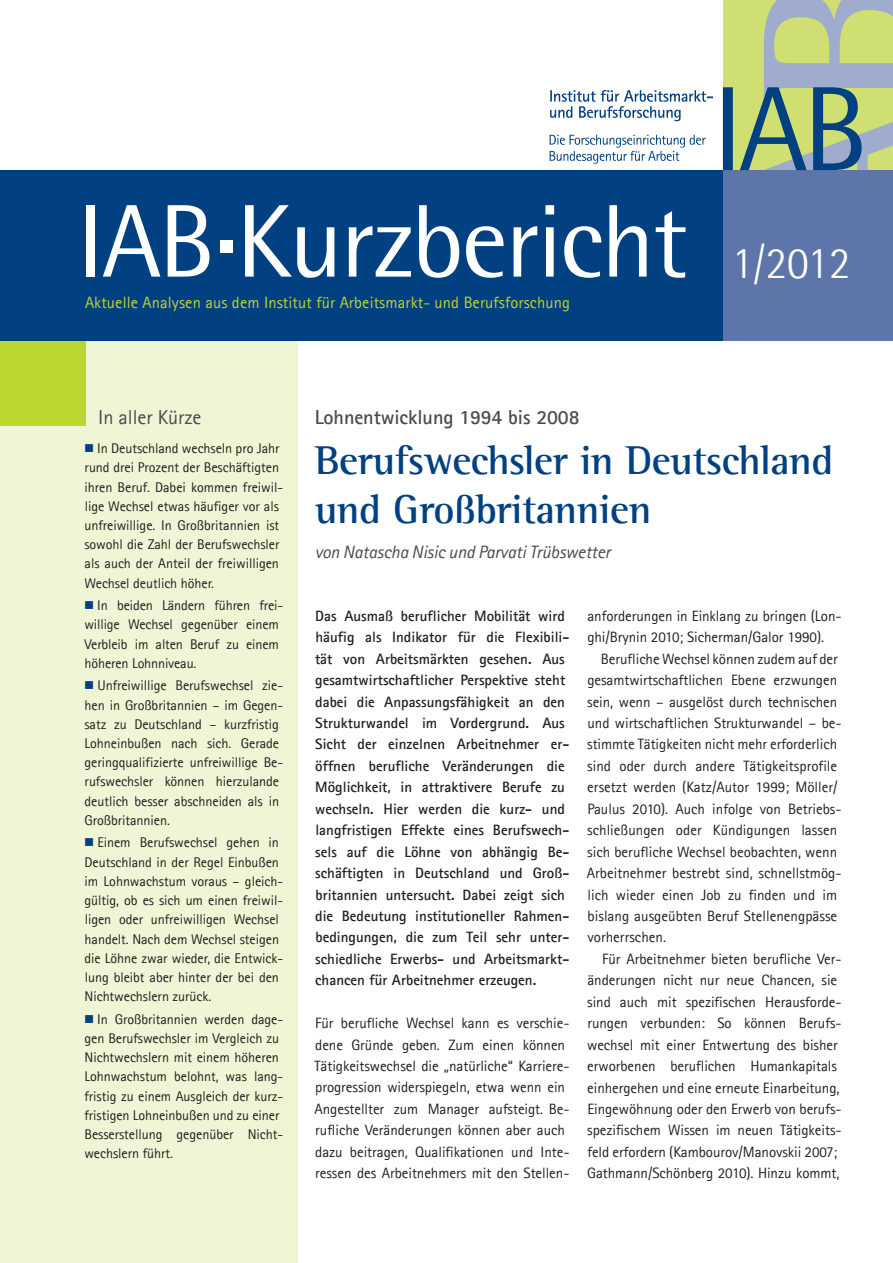
<style>
.page{position:relative;width:893px;height:1263px;background:#fff}
.page>*{position:absolute;margin:0;border:0;box-sizing:border-box;transform-origin:0 0}
.t1{font:103.5px "Agfa Rotis Semisans";letter-spacing:-.025em;color:#fff}
.t2{font:300 45px "Agfa Rotis Semisans";color:#fff}
.t3{font:700 41.25px/49.5px "Agfa Rotis Semi Serif";letter-spacing:-.01em;color:#014081}
.t4{font:700 20.25px "Agfa Rotis Sans Serif";letter-spacing:-.005em;color:#4b4c4b}
.t5{font:20.25px "Agfa Rotis Sans Serif";letter-spacing:-.005em;color:#4b4c4b}
.t6{font:italic 18px "Agfa Rotis Sans Serif";letter-spacing:-.01em;color:#4b4c4b}
.t7{font:16.5px "Agfa Rotis Sans Serif";letter-spacing:.005em;color:#bed630}
.t8{font:15px/21.5px "Agfa Rotis Sans Serif";letter-spacing:-.005em;color:#231f20}
.t9{font:700 15px/21.5px "Agfa Rotis Sans Serif";color:#231f20}
.t10{font:14.1px/19.2px "Agfa Rotis Sans Serif";letter-spacing:-.005em;color:#231f20}
</style>
<div class="page">
<div style="left:0;top:340px;width:298px;height:923px;background:#f0f5d5"></div>
<div style="left:0;top:340px;width:85px;height:85px;background:#bed630"></div>
<div style="left:0;top:170px;width:723px;height:170px;background:#014081"></div>
<div style="left:723px;top:170px;width:170px;height:170px;background:#5d75a8"></div>
<svg style="left:550px;top:90px;width:163px;height:31px"></svg>
<svg style="left:550px;top:135px;width:156px;height:29px"></svg>
<svg style="left:723px;top:0;width:170px;height:170px;background:#a2b78d"></svg>
<div style="left:220px;top:240px;width:13px;height:13px;background:#fff"></div>
<h1 class="t1" style="left:78px;top:181px;width:612px">IAB Kurzbericht</h1>
<p class="t7" style="left:85px;top:292px;width:486px">Aktuelle Analysen aus dem Institut für Arbeitsmarkt- und Berufsforschung</p>
<h2 class="t2" style="left:731px;top:237px;width:121px">1/2012</h2>
<h3 class="t5" style="left:98px;top:405px;width:105px">In aller Kürze</h3>
<p class="t10" style="left:84px;top:439px;width:200px;text-indent:13px">In Deutschland wechseln pro Jahr rund drei Prozent der Beschäftigten ihren Beruf. Dabei kommen freiwil&shy;lige Wechsel etwas häufiger vor als unfreiwillige. In Großbritannien ist sowohl die Zahl der Berufswechsler als auch der Anteil der freiwilligen Wechsel deutlich höher.</p>
<p class="t10" style="left:84px;top:596px;width:200px;text-indent:13px">In beiden Ländern führen frei&shy;willige Wechsel gegenüber einem<br>Verbleib im alten Beruf zu einem höheren Lohnniveau.</p>
<p class="t10" style="left:84px;top:676px;width:200px;text-indent:13px">Unfreiwillige Berufswechsel zie&shy;hen in Großbritannien – im Gegen&shy;satz zu Deutschland – kurzfristig<br>Lohneinbußen nach sich. Gerade geringqualifizierte unfreiwillige Be&shy;rufswechsler können hierzulande deutlich besser abschneiden als in<br>Großbritannien.</p>
<p class="t10" style="left:85px;top:833px;width:200px;text-indent:13px">Einem Berufswechsel gehen in<br>Deutschland in der Regel Einbußen im Lohnwachstum voraus – gleich&shy;gültig, ob es sich um einen freiwil&shy;ligen oder unfreiwilligen Wechsel handelt. Nach dem Wechsel steigen die Löhne zwar wieder, die Entwick&shy;lung bleibt aber hinter der bei den<br>Nichtwechslern zurück.</p>
<p class="t10" style="left:84px;top:1009px;width:200px;text-indent:13px">In Großbritannien werden dage&shy;gen Berufswechsler im Vergleich zu<br>Nichtwechslern mit einem höheren<br>Lohnwachstum belohnt, was lang&shy;fristig zu einem Ausgleich der kurz&shy;fristigen Lohneinbußen und zu einer<br>Besserstellung gegenüber Nicht&shy;wechslern führt.</p>
<h3 class="t4" style="left:315px;top:405px;width:266px">Lohnentwicklung 1994 bis 2008</h3>
<h3 class="t3" style="left:315px;top:435px;width:520px">Berufswechsler in Deutschland und Großbritannien</h3>
<p class="t6" style="left:315px;top:541px;width:297px">von Natascha Nisic und Parvati Trübswetter</p>
<p class="t9" style="left:315px;top:605px;width:256px">Das Ausmaß beruflicher Mobilität wird häufig als Indikator für die Flexibili&shy;tät von Arbeitsmärkten gesehen. Aus gesamtwirtschaftlicher Perspektive steht dabei die Anpassungsfähigkeit an den Strukturwandel im Vordergrund. Aus Sicht der einzelnen Arbeitnehmer er&shy;öffnen berufliche Veränderungen die Möglichkeit, in attraktivere Berufe zu wechseln. Hier werden die kurz- und langfristigen Effekte eines Berufswech&shy;sels auf die Löhne von abhängig Be&shy;schäftigten in Deutschland und Groß&shy;britannien untersucht. Dabei zeigt sich die Bedeutung institutioneller Rahmen&shy;bedingungen, die zum Teil sehr unter&shy;schiedliche Erwerbs- und Arbeitsmarkt&shy;chancen für Arbeitnehmer erzeugen.</p>
<p class="t8" style="left:315px;top:1012px;width:256px">Für berufliche Wechsel kann es verschie&shy;dene Gründe geben. Zum einen können Tätigkeitswechsel die „natürliche“ Karriere&shy;progression widerspiegeln, etwa wenn ein Angestellter zum Manager aufsteigt. Be&shy;rufliche Veränderungen können aber auch dazu beitragen, Qualifikationen und Inte&shy;ressen des Arbeitnehmers mit den Stellen-</p>
<p class="t8" style="left:587px;top:605px;width:256px">anforderungen in Einklang zu bringen (Lon&shy;ghi/Brynin 2010; Sicherman/Galor 1990).</p>
<p class="t8" style="left:587px;top:648px;width:256px;text-indent:14px">Berufliche Wechsel können zudem auf der gesamtwirtschaftlichen Ebene erzwungen sein, wenn – ausgelöst durch technischen und wirtschaftlichen Strukturwandel – be&shy;stimmte Tätigkeiten nicht mehr erforderlich sind oder durch andere Tätigkeitsprofile ersetzt werden (Katz/Autor 1999; Möller/ Paulus 2010). Auch infolge von Betriebs&shy;schließungen oder Kündigungen lassen sich berufliche Wechsel beobachten, wenn Arbeitnehmer bestrebt sind, schnellstmög&shy;lich wieder einen Job zu finden und im bislang ausgeübten Beruf Stellenengpässe vorherrschen.</p>
<p class="t8" style="left:587px;top:948px;width:256px;text-indent:15px">Für Arbeitnehmer bieten berufliche Ver&shy;änderungen nicht nur neue Chancen, sie sind auch mit spezifischen Herausforde&shy;rungen verbunden: So können Berufs&shy;wechsel mit einer Entwertung des bisher erworbenen beruflichen Humankapitals einhergehen und eine erneute Einarbeitung, Eingewöhnung oder den Erwerb von berufs&shy;spezifischem Wissen im neuen Tätigkeits&shy;feld erfordern (Kambourov/Manovskii 2007; Gathmann/Schönberg 2010). Hinzu kommt,</p>
</div>
